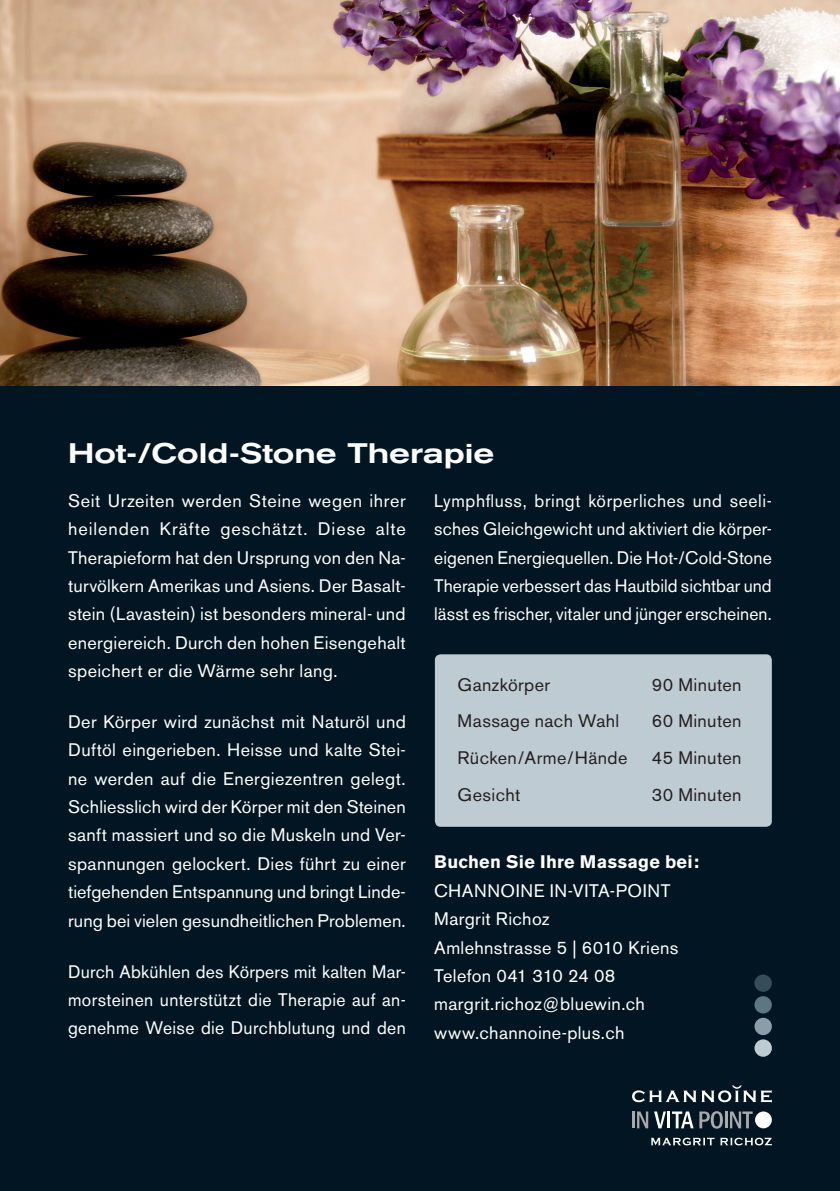
<style>
.page{position:relative;width:840px;height:1191px;background:#fff}
.page>*{position:absolute;margin:0;border:0;box-sizing:border-box;transform-origin:0 0}
.titel{font:500 expanded 28px "Akzidenz Grotesk BE";letter-spacing:-.005em;color:#fff}
.grundtext{font:18px/28.4px "Akzidenz Grotesk BE";letter-spacing:.02em;color:#fff;text-align:justify}
.kastentext{font:18px "Akzidenz Grotesk BE";letter-spacing:.02em;color:#231f20}
.grundtext-2{font:700 18px "Akzidenz Grotesk BE";letter-spacing:.02em;color:#fff}
</style>
<div class="page">
<div style="left:0;top:383px;width:839px;height:808px;background:#011622"></div>
<div style="left:754px;top:1111px;width:17px;height:17px;background:#fff;border-radius:50%"></div>
<svg style="left:651px;top:1137px;width:120px;height:8px"></svg>
<svg style="left:632px;top:1085px;width:139px;height:17px"></svg>
<hr style="left:631px;top:1111px;width:3px;height:17px;background:#a8a9ad">
<svg style="left:637px;top:1111px;width:28px;height:17px"></svg>
<hr style="left:667px;top:1111px;width:3px;height:17px;background:#fff">
<svg style="left:672px;top:1111px;width:21px;height:17px"></svg>
<svg style="left:699px;top:1111px;width:23px;height:17px"></svg>
<hr style="left:724px;top:1111px;width:3px;height:17px;background:#a8a9ad">
<svg style="left:730px;top:1111px;width:22px;height:17px"></svg>
<div style="left:754px;top:1039px;width:17px;height:17px;background:#bfcbd3;border-radius:50%"></div>
<div style="left:754px;top:1017px;width:17px;height:18px;background:#8a9eaa;border-radius:50%"></div>
<div style="left:754px;top:996px;width:17px;height:17px;background:#5e7682;border-radius:50%"></div>
<div style="left:754px;top:974px;width:17px;height:18px;background:#344d59;border-radius:50%"></div>
<div style="left:434px;top:654px;width:337px;height:172px;background:#bfcbd3;border-radius:6px"></div>
<img style="left:0;top:0;width:839px;height:386px">
<p class="titel" style="left:68px;top:437px;width:427px">Hot-/Cold-Stone Therapie</p>
<p class="grundtext" style="left:68px;top:486px;width:339px">Seit Urzeiten werden Steine wegen ihrer heilenden Kräfte geschätzt. Diese alte Therapieform hat den Ursprung von den Na&shy;turvölkern Amerikas und Asiens. Der Basalt&shy;stein (Lavastein) ist besonders mineral- und energiereich. Durch den hohen Eisengehalt speichert er die Wärme sehr lang.</p>
<p class="grundtext" style="left:68px;top:707px;width:339px">Der Körper wird zunächst mit Naturöl und Duftöl eingerieben. Heisse und kalte Stei&shy;ne werden auf die Energiezentren gelegt.<br>Schliesslich wird der Körper mit den Steinen sanft massiert und so die Muskeln und Ver&shy;spannungen gelockert. Dies führt zu einer tiefgehenden Entspannung und bringt Linde&shy;rung bei vielen gesundheitlichen Problemen.</p>
<p class="grundtext" style="left:68px;top:957px;width:339px">Durch Abkühlen des Körpers mit kalten Mar&shy;morsteinen unterstützt die Therapie auf an&shy;genehme Weise die Durchblutung und den</p>
<p class="grundtext" style="left:434px;top:486px;width:339px">Lymphfluss, bringt körperliches und seeli&shy;sches Gleichgewicht und aktiviert die körper&shy;eigenen Energiequellen. Die Hot-/Cold-Stone Therapie verbessert das Hautbild sichtbar und lässt es frischer, vitaler und jünger erscheinen.</p>
<p class="kastentext" style="left:457px;top:673px;width:94px">Ganzkörper</p>
<p class="kastentext" style="left:651px;top:673px;width:91px">90 Minuten</p>
<p class="kastentext" style="left:457px;top:710px;width:163px">Massage nach Wahl</p>
<p class="kastentext" style="left:651px;top:710px;width:91px">60 Minuten</p>
<p class="kastentext" style="left:457px;top:747px;width:171px">Rücken/Arme/Hände</p>
<p class="kastentext" style="left:651px;top:747px;width:91px">45 Minuten</p>
<p class="kastentext" style="left:457px;top:784px;width:64px">Gesicht</p>
<p class="kastentext" style="left:651px;top:784px;width:91px">30 Minuten</p>
<p class="grundtext-2" style="left:434px;top:851px;width:266px">Buchen Sie Ihre Massage bei:</p>
<p class="grundtext" style="left:434px;top:876px;width:238px">CHANNOINE IN-VITA-POINT</p>
<p class="grundtext" style="left:434px;top:904px;width:117px">Margrit Richoz</p>
<p class="grundtext" style="left:434px;top:933px;width:246px">Amlehnstrasse 5 | 6010 Kriens</p>
<p class="grundtext" style="left:434px;top:961px;width:183px">Telefon 041 310 24 08</p>
<p class="grundtext" style="left:434px;top:989px;width:212px">margrit.richoz@bluewin.ch</p>
<p class="grundtext" style="left:434px;top:1018px;width:192px">www.channoine-plus.ch</p>
</div>
